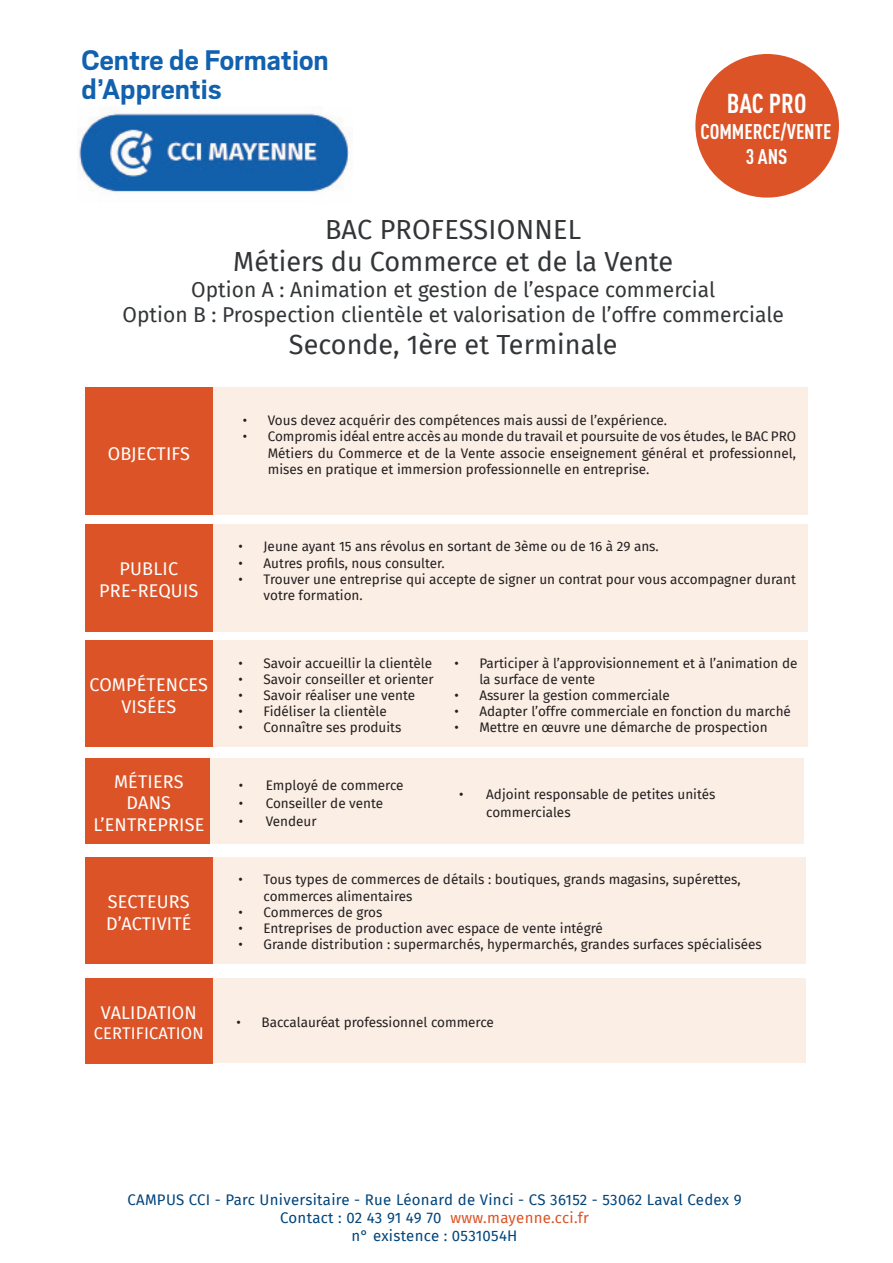
<style>
.page{position:relative;width:893px;height:1263px;background:#fff}
.page>*{position:absolute;margin:0;border:0;box-sizing:border-box;transform-origin:0 0}
.t1{font:700 31.5px/28.8px "Scout";color:#1161af}
.t2{font:27px/32.4px "Fira Sans";color:#333638;text-align:center}
.t3{font:700 27px "DIN Cond";color:#fff}
.t4{font:21px/25.2px "Fira Sans";color:#333638;text-align:center}
.t5{font:700 21px/25.2px "DIN Cond";color:#fff;text-align:center}
.t6{font:18px/21.6px "Fira Sans";letter-spacing:.01em;color:#fff;text-align:center}
.t7{font:16.5px "Fira Sans";letter-spacing:.01em;color:#fff}
.t8{font:15px/18px "Fira Sans";letter-spacing:.02em;color:#00447b;text-align:center}
.t9{font:13.5px/16.2px "Fira Sans";color:#231f20}
.s1{color:#dc5327}
</style>
<div class="page">
<img style="left:77px;top:111px;width:273px;height:81px">
<div style="left:695px;top:54px;width:144px;height:144px;background:#dc5327;border-radius:50%"></div>
<div style="left:212px;top:523px;width:596px;height:108px;background:#fbeee5"></div>
<div style="left:212px;top:387px;width:596px;height:128px;background:#fbeee5"></div>
<div style="left:85px;top:387px;width:128px;height:128px;background:#dc5327"></div>
<div style="left:85px;top:523px;width:128px;height:108px;background:#dc5327"></div>
<div style="left:212px;top:640px;width:596px;height:107px;background:#fbeee5"></div>
<div style="left:85px;top:640px;width:128px;height:107px;background:#dc5327"></div>
<div style="left:212px;top:857px;width:594px;height:107px;background:#fbeee5"></div>
<div style="left:85px;top:857px;width:128px;height:107px;background:#dc5327"></div>
<div style="left:85px;top:758px;width:128px;height:85px;background:#dc5327"></div>
<div style="left:210px;top:759px;width:594px;height:85px;background:#fbeee5"></div>
<div style="left:210px;top:978px;width:596px;height:85px;background:#fbeee5"></div>
<div style="left:85px;top:978px;width:128px;height:85px;background:#dc5327"></div>
<h1 class="t1" style="left:82px;top:46px;width:248px">Centre de Formation d’Apprentis</h1>
<h2 class="t3" style="left:727px;top:87px;width:81px">BAC PRO</h2>
<h3 class="t5" style="left:700px;top:118px;width:132px">COMMERCE/VENTE<br>3 ANS</h3>
<h2 class="t2" style="left:233px;top:213px;width:442px">BAC PROFESSIONNEL<br>Métiers du Commerce et de la Vente</h2>
<h3 class="t4" style="left:123px;top:276px;width:663px">Option A : Animation et gestion de l’espace commercial<br>Option B : Prospection clientèle et valorisation de l’offre commerciale</h3>
<h2 class="t2" style="left:289px;top:328px;width:330px">Seconde, 1ère et Terminale</h2>
<h3 class="t6" style="left:108px;top:442px;width:84px">OBJECTIFS</h3>
<h3 class="t6" style="left:99px;top:558px;width:101px">PUBLIC<br>PRE-REQUIS</h3>
<h3 class="t6" style="left:90px;top:674px;width:120px">COMPÉTENCES<br>VISÉES</h3>
<p class="t9" style="left:243px;top:412px;width:426px">• Vous devez acquérir des compétences mais aussi de l’expérience.</p>
<p class="t9" style="left:268px;top:428px;width:530px;text-align:justify;text-indent:-25px">• Compromis idéal entre accès au monde du travail et poursuite de vos études, le BAC PRO Métiers du Commerce et de la Vente associe enseignement général et professionnel, mises en pratique et immersion professionnelle en entreprise.</p>
<p class="t9" style="left:238px;top:538px;width:422px">• Jeune ayant 15 ans révolus en sortant de 3ème ou de 16 à 29 ans.</p>
<p class="t9" style="left:238px;top:554px;width:208px">• Autres profils, nous consulter.</p>
<p class="t9" style="left:264px;top:571px;width:534px;text-indent:-25px">• Trouver une entreprise qui accepte de signer un contrat pour vous accompagner durant votre formation.</p>
<p class="t9" style="left:238px;top:654px;width:195px">• Savoir accueillir la clientèle</p>
<p class="t9" style="left:238px;top:671px;width:197px">• Savoir conseiller et orienter</p>
<p class="t9" style="left:238px;top:687px;width:178px">• Savoir réaliser une vente</p>
<p class="t9" style="left:238px;top:703px;width:150px">• Fidéliser la clientèle</p>
<p class="t9" style="left:238px;top:719px;width:164px">• Connaître ses produits</p>
<p class="t9" style="left:479px;top:654px;width:320px;text-indent:-25px">• Participer à l’approvisionnement et à l’animation de la surface de vente</p>
<p class="t9" style="left:454px;top:687px;width:217px">• Assurer la gestion commerciale</p>
<p class="t9" style="left:454px;top:703px;width:338px">• Adapter l’offre commerciale en fonction du marché</p>
<p class="t9" style="left:454px;top:719px;width:315px">• Mettre en œuvre une démarche de prospection</p>
<h3 class="t6" style="left:93px;top:770px;width:112px">MÉTIERS<br>DANS<br>L’ENTREPRISE</h3>
<p class="t9" style="left:239px;top:776px;width:166px">• Employé de commerce</p>
<p class="t9" style="left:239px;top:794px;width:146px">• Conseiller de vente</p>
<p class="t9" style="left:239px;top:812px;width:79px">• Vendeur</p>
<p class="t9" style="left:486px;top:784px;width:231px;line-height:18px;text-indent:-27px">• Adjoint responsable de petites unités commerciales</p>
<h3 class="t6" style="left:106px;top:890px;width:87px;text-align:left">SECTEURS<br>D’ACTIVITÉ</h3>
<h3 class="t6" style="left:101px;top:1002px;width:98px">VALIDATION</h3>
<p class="t7" style="left:94px;top:1021px;width:112px">CERTIFICATION</p>
<p class="t9" style="left:264px;top:871px;width:479px;text-indent:-25px">• Tous types de commerces de détails : boutiques, grands magasins, supérettes, commerces alimentaires</p>
<p class="t9" style="left:238px;top:904px;width:145px">• Commerces de gros</p>
<p class="t9" style="left:238px;top:920px;width:366px">• Entreprises de production avec espace de vente intégré</p>
<p class="t9" style="left:238px;top:936px;width:525px">• Grande distribution : supermarchés, hypermarchés, grandes surfaces spécialisées</p>
<p class="t9" style="left:236px;top:1014px;width:259px">• Baccalauréat professionnel commerce</p>
<p class="t8" style="left:127px;top:1190px;width:616px">CAMPUS CCI - Parc Universitaire - Rue Léonard de Vinci - CS 36152 - 53062 Laval Cedex 9<br>Contact : 02 43 91 49 70 <span class="s1">www.mayenne.cci.fr<br></span>n° existence : 0531054H</p>
</div>
